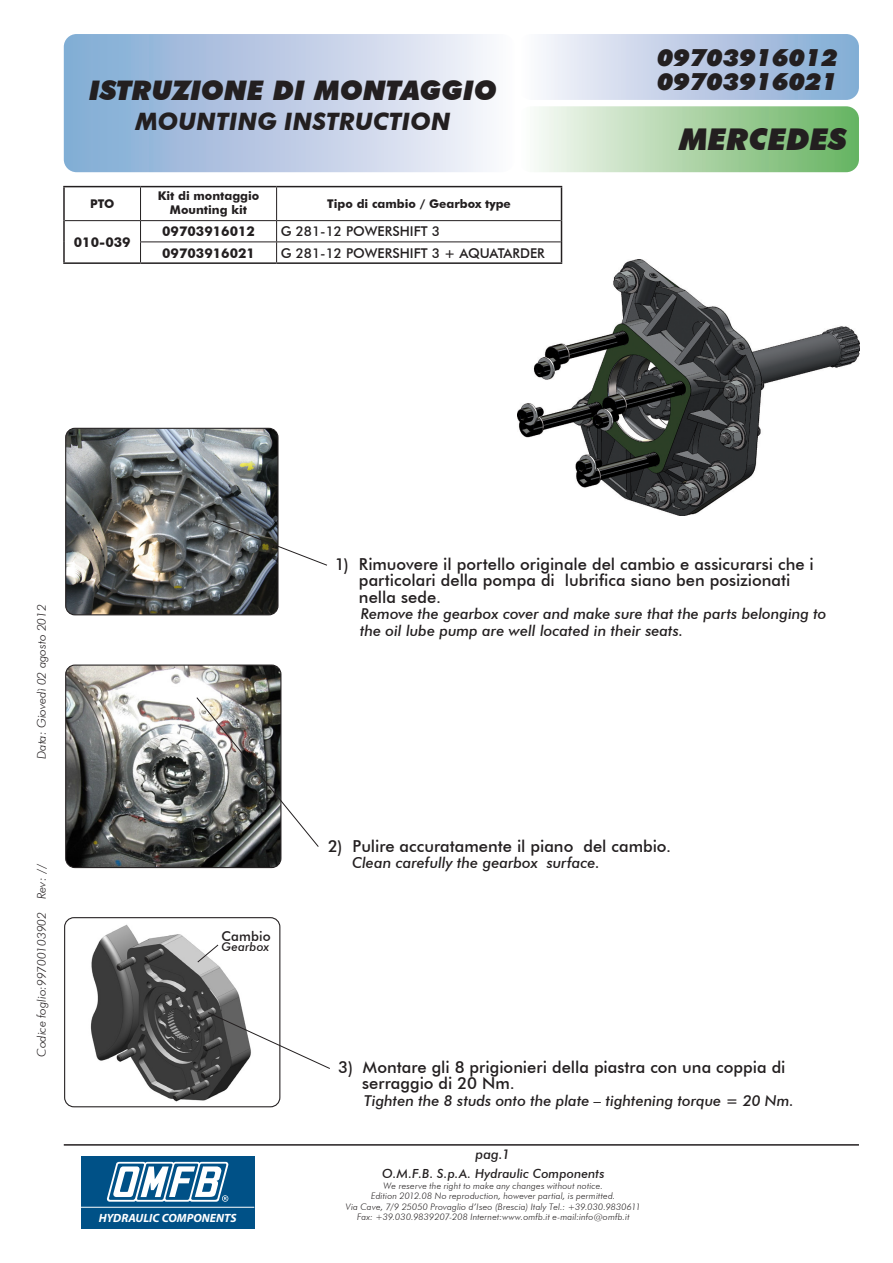
<style>
.page{position:relative;width:893px;height:1263px;background:#fff}
.page>*{position:absolute;margin:0;border:0;box-sizing:border-box;transform-origin:0 0}
.t1{font:italic 900 30px "Futura BT";color:#231f20}
.t2{font:italic 900 27px "Futura BT";color:#231f20}
.t3{font:italic 900 24px "Futura BT";color:#231f20}
.t4{font:italic 700 24px "Futura BT";color:#231f20}
.t5{font:500 16.5px/16.5px "Futura BT";color:#231f20}
.t6{font:italic 500 15px "Futura BT";color:#231f20}
.t7{font:500 13.5px "Futura BT";color:#231f20}
.t8{font:700 13.5px "Futura BT";color:#231f20}
.t9{font:italic 500 13.5px "Futura BT";color:#231f20}
.t10{font:italic 500 12.6px "Futura BT";letter-spacing:.005em;color:#231f20}
.t11{font:italic 300 12px "Futura BT";color:#231f20}
.t12{font:700 12px "Futura BT";color:#231f20}
.t13{font:italic 700 12px "Myriad Pro";color:#fff}
.t14{font:italic 500 12px "Futura BT";letter-spacing:.015em;color:#231f20}
.t15{font:italic 300 9px/10.5px "Futura BT";letter-spacing:.02em;color:#231f20;text-align:center}
</style>
<div class="page">
<hr style="left:64px;top:1144px;width:795px;height:1px;background:#231f20">
<div style="left:64px;top:34px;width:450px;height:138px;background:linear-gradient(to right,#80a8d2,#fbf6fb);border-radius:13px"></div>
<div style="left:519px;top:34px;width:340px;height:66px;background:linear-gradient(to right,#fcf7fc,#82a8d3);border-radius:13px"></div>
<div style="left:519px;top:106px;width:340px;height:66px;background:linear-gradient(to right,#fbfbf9,#66b25f);border-radius:13px"></div>
<div style="left:81px;top:1156px;width:173px;height:73px;background:#005187"></div>
<hr style="left:81px;top:1207px;width:173px;height:1px;background:#fff">
<svg style="left:106px;top:1162px;width:123px;height:40px"></svg>
<img style="left:66px;top:428px;width:211px;height:187px">
<div style="left:65px;top:428px;width:214px;height:187px;border:1px solid #231f20;border-radius:9px"></div>
<img style="left:67px;top:666px;width:214px;height:201px">
<div style="left:65px;top:664px;width:216px;height:204px;border:1px solid #231f20;border-radius:9px"></div>
<svg style="left:212px;top:520px;width:115px;height:46px"></svg>
<svg style="left:196px;top:697px;width:123px;height:151px"></svg>
<img style="left:90px;top:924px;width:153px;height:178px">
<div style="left:64px;top:917px;width:216px;height:190px;border:1px solid #231f20;border-radius:9px"></div>
<svg style="left:207px;top:1011px;width:123px;height:58px"></svg>
<svg style="left:197px;top:944px;width:22px;height:19px"></svg>
<img style="left:518px;top:259px;width:341px;height:257px">
<svg style="left:140px;top:221px;width:1px;height:41px"></svg>
<hr style="left:140px;top:187px;width:1px;height:33px;background:#231f20">
<hr style="left:276px;top:187px;width:1px;height:33px;background:#231f20">
<hr style="left:65px;top:220px;width:76px;height:1px;background:#231f20">
<hr style="left:141px;top:220px;width:136px;height:1px;background:#231f20">
<hr style="left:277px;top:220px;width:284px;height:1px;background:#231f20">
<hr style="left:140px;top:241px;width:137px;height:1px;background:#231f20">
<hr style="left:277px;top:241px;width:284px;height:1px;background:#231f20">
<svg style="left:276px;top:221px;width:1px;height:41px"></svg>
<hr style="left:63px;top:186px;width:78px;height:1px;background:#231f20">
<hr style="left:63px;top:187px;width:2px;height:34px;background:#231f20">
<hr style="left:141px;top:186px;width:136px;height:1px;background:#231f20">
<hr style="left:277px;top:186px;width:285px;height:1px;background:#231f20">
<hr style="left:561px;top:187px;width:1px;height:34px;background:#231f20">
<hr style="left:63px;top:221px;width:2px;height:21px;background:#231f20">
<hr style="left:63px;top:242px;width:2px;height:20px;background:#231f20">
<svg style="left:561px;top:221px;width:1px;height:41px"></svg>
<hr style="left:63px;top:262px;width:78px;height:2px;background:#231f20">
<hr style="left:141px;top:262px;width:136px;height:2px;background:#231f20">
<hr style="left:277px;top:262px;width:285px;height:2px;background:#231f20">
<p class="t2" style="left:89px;top:74px;width:410px">ISTRUZIONE DI MONTAGGIO</p>
<p class="t4" style="left:136px;top:106px;width:316px">MOUNTING INSTRUCTION</p>
<p class="t12" style="left:90px;top:197px;width:26px">PTO</p>
<p class="t8" style="left:74px;top:234px;width:58px">010-039</p>
<p class="t12" style="left:158px;top:188px;width:103px">Kit di montaggio</p>
<p class="t12" style="left:170px;top:203px;width:79px">Mounting kit</p>
<p class="t12" style="left:327px;top:197px;width:185px">Tipo di cambio / Gearbox type</p>
<p class="t8" style="left:162px;top:223px;width:94px">09703916012</p>
<p class="t7" style="left:281px;top:223px;width:161px">G 281-12 POWERSHIFT 3</p>
<p class="t8" style="left:162px;top:245px;width:94px">09703916021</p>
<p class="t7" style="left:281px;top:245px;width:265px">G 281-12 POWERSHIFT 3 + AQUATARDER</p>
<p class="t3" style="left:657px;top:43px;width:182px">09703916012</p>
<p class="t3" style="left:657px;top:67px;width:182px">09703916021</p>
<p class="t1" style="left:679px;top:121px;width:168px">MERCEDES</p>
<p class="t11" style="left:34px;top:759px;width:156px;rotate:-90deg">Data: Giovedì 02 agosto 2012</p>
<p class="t11" style="left:34px;top:1057px;width:194px;rotate:-90deg">Codice foglio:99700103902 Rev: //</p>
<p class="t7" style="left:222px;top:928px;width:51px">Cambio</p>
<p class="t14" style="left:222px;top:940px;width:49px">Gearbox</p>
<h3 class="t13" style="left:99px;top:1210px;width:139px">HYDRAULIC COMPONENTS</h3>
<p class="t5" style="left:359px;top:555px;width:456px;text-indent:-24px">1) Rimuovere il portello originale del cambio e assicurarsi che i particolari della pompa di lubrifica siano ben posizionati nella sede.</p>
<p class="t6" style="left:361px;top:605px;width:467px">Remove the gearbox cover and make sure that the parts belonging to</p>
<p class="t6" style="left:360px;top:621px;width:325px">the oil lube pump are well located in their seats.</p>
<p class="t5" style="left:328px;top:837px;width:345px">2) Pulire accuratamente il piano del cambio.</p>
<p class="t6" style="left:352px;top:854px;width:249px">Clean carefully the gearbox surface.</p>
<p class="t5" style="left:362px;top:1058px;width:425px;text-indent:-24px">3) Montare gli 8 prigionieri della piastra con una coppia di serraggio di 20 Nm.</p>
<p class="t6" style="left:364px;top:1091px;width:431px">Tighten the 8 studs onto the plate – tightening torque = 20 Nm.</p>
<h3 class="t9" style="left:475px;top:1146px;width:36px">pag.1</h3>
<p class="t10" style="left:382px;top:1166px;width:224px">O.M.F.B. S.p.A. Hydraulic Components</p>
<p class="t15" style="left:384px;top:1180px;width:221px">We reserve the right to make any changes without notice.</p>
<p class="t15" style="left:371px;top:1191px;width:246px">Edition 2012.08 No reproduction, however partial, is permitted.</p>
<p class="t15" style="left:346px;top:1201px;width:296px">Via Cave, 7/9 25050 Provaglio d’Iseo (Brescia) Italy Tel.: +39.030.9830611<br>Fax: +39.030.9839207-208 Internet:www.omfb.it e-mail:info@omfb.it</p>
</div>
